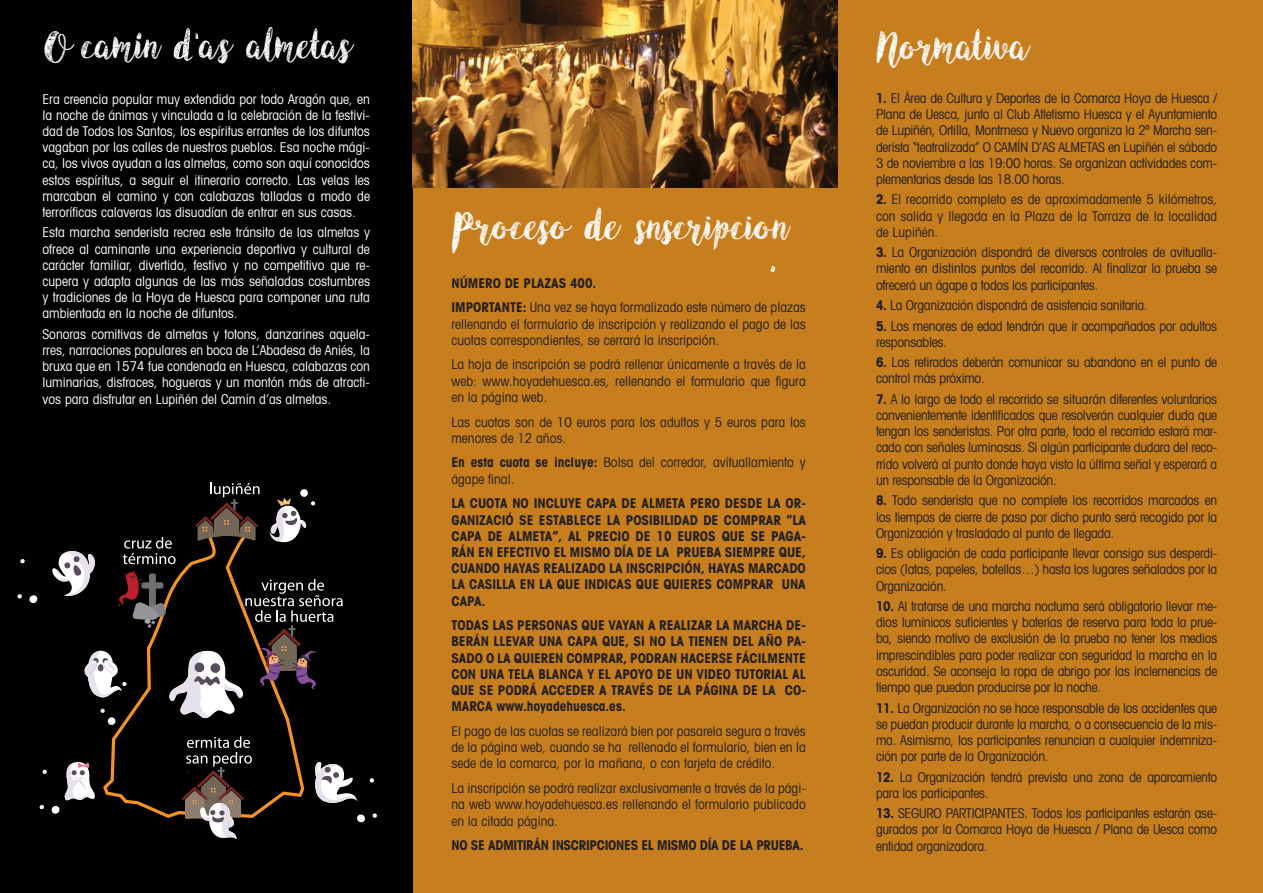
<style>
.page{position:relative;width:1263px;height:893px;background:#c77e1e}
.page>*{position:absolute;margin:0;border:0;box-sizing:border-box;transform-origin:0 0}
.t1{font:40.65px "Angeline Vintage";color:#fff}
.t2{font:40.05px "Angeline Vintage";color:#fff}
.t3{font:condensed 13.5px/16.2px "Avant Garde";letter-spacing:-.02em;color:#231f20;text-align:justify}
.t4{font:condensed 13.5px/16.2px "Avant Garde";color:#fff;text-align:justify}
.t5{font:700 condensed 13.5px/16.2px "Avant Garde";color:#231f20;text-align:justify}
.t6{font:condensed 13.5px/16.2px "Avant Garde";color:#231f20}
.t7{font:700 condensed 13.5px "Avant Garde";letter-spacing:-.02em;color:#231f20}
.s1{font-weight:700}
</style>
<div class="page">
<div style="left:0;top:0;width:413px;height:893px;background:#020101"></div>
<img style="left:412px;top:0;width:426px;height:187px">
<svg style="left:29px;top:595px;width:9px;height:8px"></svg>
<svg style="left:17px;top:594px;width:5px;height:5px"></svg>
<svg style="left:20px;top:559px;width:5px;height:5px"></svg>
<svg style="left:103px;top:719px;width:201px;height:99px"></svg>
<svg style="left:182px;top:736px;width:70px;height:103px"></svg>
<svg style="left:52px;top:483px;width:291px;height:236px"></svg>
<svg style="left:315px;top:762px;width:43px;height:41px"></svg>
<svg style="left:39px;top:762px;width:56px;height:52px"></svg>
<svg style="left:357px;top:814px;width:8px;height:9px"></svg>
<svg style="left:372px;top:813px;width:5px;height:5px"></svg>
<svg style="left:369px;top:778px;width:5px;height:5px"></svg>
<svg style="left:174px;top:28px;width:24px;height:33px"></svg>
<svg style="left:137px;top:33px;width:5px;height:6px"></svg>
<svg style="left:770px;top:266px;width:5px;height:6px"></svg>
<p class="t2" style="left:44px;top:20px;width:307px">O camin as almetas</p>
<p class="t4" style="left:43px;top:90px;width:329px">Era creencia popular muy extendida por todo Aragón que, en la noche de ánimas y vinculada a la celebración de la festivi&shy;dad de Todos los Santos, los espíritus errantes de los difuntos vagaban por las calles de nuestros pueblos. Esa noche mági&shy;ca, los vivos ayudan a las almetas, como son aquí conocidos estos espíritus, a seguir el itinerario correcto. Las velas les marcaban el camino y con calabazas talladas a modo de terroríficas calaveras las disuadían de entrar en sus casas.</p>
<p class="t4" style="left:43px;top:224px;width:329px">Esta marcha senderista recrea este tránsito de las almetas y ofrece al caminante una experiencia deportiva y cultural de carácter familiar, divertido, festivo y no competitivo que re&shy;cupera y adapta algunas de las más señaladas costumbres y tradiciones de la Hoya de Huesca para componer una ruta ambientada en la noche de difuntos.</p>
<p class="t4" style="left:43px;top:326px;width:329px">Sonoras comitivas de almetas y totons, danzarines aquela&shy;rres, narraciones populares en boca de L’Abadesa de Aniés, la bruxa que en 1574 fue condenada en Huesca, calabazas con luminarias, disfraces, hogueras y un montón más de atracti&shy;vos para disfrutar en Lupiñén del Camín d’as almetas.</p>
<p class="t1" style="left:451px;top:200px;width:336px">Proceso de snscripcion</p>
<p class="t5" style="left:451px;top:274px;width:146px">NÚMERO DE PLAZAS 400.</p>
<p class="t3" style="left:451px;top:299px;width:356px"><span class="s1">IMPORTANTE:</span> Una vez se haya formalizado este número de plazas rellenando el formulario de inscripción y realizando el pago de las cuotas correspondientes, se cerrará la inscripción.</p>
<p class="t3" style="left:451px;top:356px;width:356px">La hoja de inscripción se podrá rellenar únicamente a través de la web: www.hoyadehuesca.es, rellenando el formulario que figura en la página web.</p>
<p class="t6" style="left:451px;top:413px;width:356px">Las cuotas son de 10 euros para los adultos y 5 euros para los menores de 12 años.</p>
<p class="t6" style="left:451px;top:454px;width:356px"><span class="s1">En esta cuota se incluye:</span> Bolsa del corredor, avituallamiento y ágape final.</p>
<p class="t5" style="left:451px;top:495px;width:356px">LA CUOTA NO INCLUYE CAPA DE ALMETA PERO DESDE LA OR-GANIZACIÓ SE ESTABLECE LA POSIBILIDAD DE COMPRAR ”LA CAPA DE ALMETA”, AL PRECIO DE 10 EUROS QUE SE PAGA-RÁN EN EFECTIVO EL MISMO DÍA DE LA PRUEBA SIEMPRE QUE, CUANDO HAYAS REALIZADO LA INSCRIPCIÓN, HAYAS MARCADO LA CASILLA EN LA QUE INDICAS QUE QUIERES COMPRAR UNA CAPA.</p>
<p class="t5" style="left:451px;top:617px;width:356px">TODAS LAS PERSONAS QUE VAYAN A REALIZAR LA MARCHA DE-BERÁN LLEVAR UNA CAPA QUE, SI NO LA TIENEN DEL AÑO PA-SADO O LA QUIEREN COMPRAR, PODRAN HACERSE FÁCILMENTE CON UNA TELA BLANCA Y EL APOYO DE UN VIDEO TUTORIAL AL QUE SE PODRÁ ACCEDER A TRAVÉS DE LA PÁGINA DE LA CO-MARCA www.hoyadehuesca.es.</p>
<p class="t3" style="left:451px;top:723px;width:356px">El pago de las cuotas se realizará bien por pasarela segura a través de la página web, cuando se ha rellenado el formulario, bien en la sede de la comarca, por la mañana, o con tarjeta de crédito.</p>
<p class="t3" style="left:451px;top:780px;width:356px">La inscripción se podrá realizar exclusivamente a través de la pági&shy;na web www.hoyadehuesca.es rellenando el formulario publicado en la citada página.</p>
<p class="t7" style="left:451px;top:837px;width:354px">NO SE ADMITIRÁN INSCRIPCIONES EL MISMO DÍA DE LA PRUEBA.</p>
<p class="t1" style="left:876px;top:20px;width:153px">Normativa</p>
<p class="t3" style="left:876px;top:90px;width:343px"><span class="s1">1.</span> El Área de Cultura y Deportes de la Comarca Hoya de Huesca / Plana de Uesca, junto al Club Atletismo Huesca y el Ayuntamiento de Lupiñén, Ortilla, Montmesa y Nuevo organiza la 2ª Marcha sen&shy;derista “teatralizada” O CAMÍN D’AS ALMETAS en Lupiñén el sábado 3 de noviembre a las 19:00 horas. Se organizan actividades com&shy;plementarias desde las 18.00 horas.</p>
<p class="t3" style="left:876px;top:191px;width:343px"><span class="s1">2.</span> El recorrido completo es de aproximadamente 5 kilómetros, con salida y llegada en la Plaza de la Torraza de la localidad de Lupiñén.</p>
<p class="t3" style="left:876px;top:244px;width:343px"><span class="s1">3.</span> La Organización dispondrá de diversos controles de avitualla&shy;miento en distintos puntos del recorrido. Al finalizar la prueba se ofrecerá un ágape a todos los participantes.</p>
<p class="t3" style="left:876px;top:297px;width:273px"><span class="s1">4.</span> La Organización dispondrá de asistencia sanitaria.</p>
<p class="t3" style="left:876px;top:317px;width:343px"><span class="s1">5.</span> Los menores de edad tendrán que ir acompañados por adultos responsables.</p>
<p class="t3" style="left:876px;top:354px;width:343px"><span class="s1">6.</span> Los retirados deberán comunicar su abandono en el punto de control más próximo.</p>
<p class="t3" style="left:876px;top:391px;width:343px"><span class="s1">7.</span> A lo largo de todo el recorrido se situarán diferentes voluntarios convenientemente identificados que resolverán cualquier duda que tengan los senderistas. Por otra parte, todo el recorrido estará mar&shy;cado con señales luminosas. Si algún participante dudara del reco&shy;rrido volverá al punto donde haya visto la última señal y esperará a un responsable de la Organización.</p>
<p class="t3" style="left:876px;top:492px;width:343px"><span class="s1">8.</span> Todo senderista que no complete los recorridos marcados en los tiempos de cierre de paso por dicho punto será recogido por la Organización y trasladado al punto de llegada.</p>
<p class="t3" style="left:876px;top:545px;width:343px"><span class="s1">9.</span> Es obligación de cada participante llevar consigo sus desperdi&shy;cios (latas, papeles, botellas…) hasta los lugares señalados por la Organización.</p>
<p class="t3" style="left:876px;top:598px;width:343px"><span class="s1">10.</span> Al tratarse de una marcha nocturna será obligatorio llevar me&shy;dios lumínicos suficientes y baterías de reserva para toda la prue&shy;ba, siendo motivo de exclusión de la prueba no tener los medios imprescindibles para poder realizar con seguridad la marcha en la oscuridad. Se aconseja la ropa de abrigo por las inclemencias de tiempo que puedan producirse por la noche.</p>
<p class="t3" style="left:876px;top:699px;width:343px"><span class="s1">11.</span> La Organización no se hace responsable de los accidentes que se puedan producir durante la marcha, o a consecuencia de la mis&shy;ma. Asimismo, los participantes renuncian a cualquier indemniza&shy;ción por parte de la Organización.</p>
<p class="t3" style="left:876px;top:768px;width:343px"><span class="s1">12.</span> La Organización tendrá prevista una zona de aparcamiento para los participantes.</p>
<p class="t3" style="left:876px;top:805px;width:343px"><span class="s1">13.</span> SEGURO PARTICIPANTES. Todos los participantes estarán ase&shy;gurados por la Comarca Hoya de Huesca / Plana de Uesca como entidad organizadora.</p>
</div>
